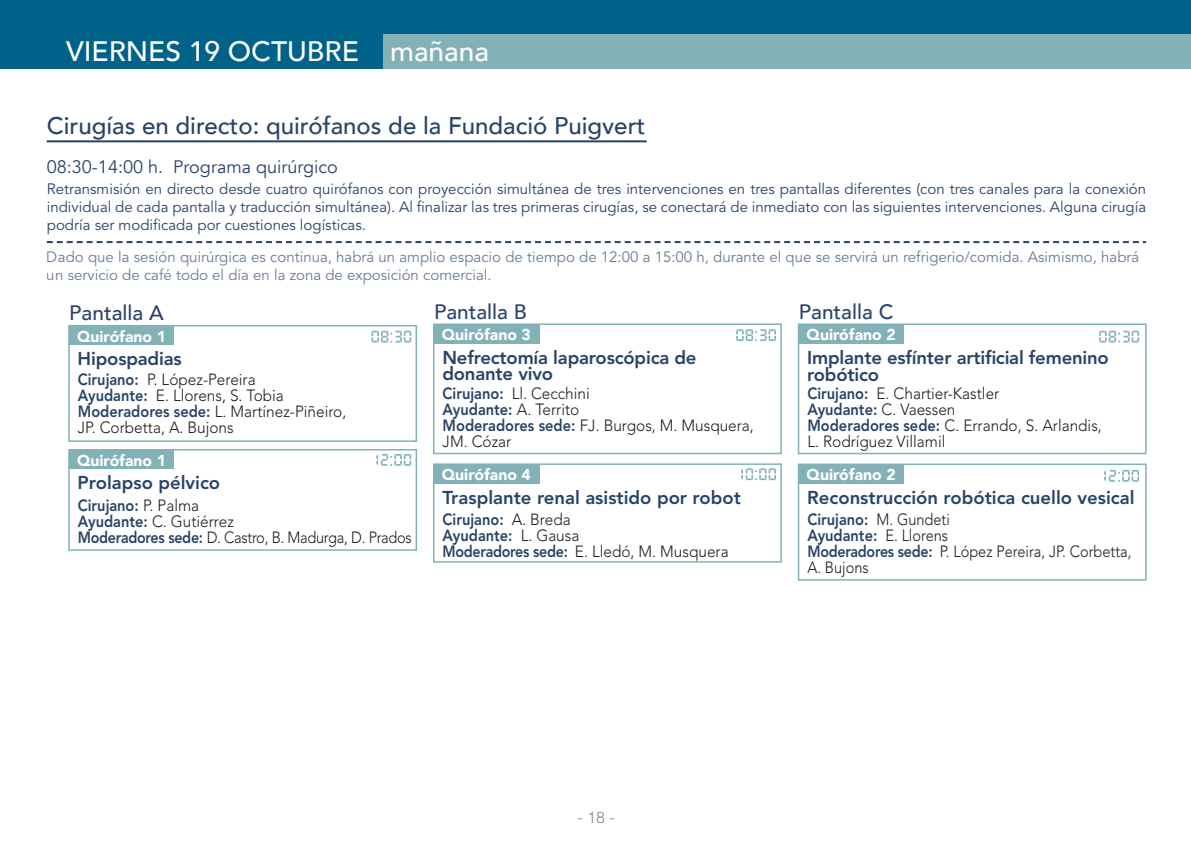
<style>
.page{position:relative;width:1191px;height:842px;background:#fff}
.page>*{position:absolute;margin:0;border:0;box-sizing:border-box;transform-origin:0 0}
.t1{font:500 28px "Avenir";color:#fff}
.t2{font:500 24px "Avenir";color:#284369}
.t3{font:500 20.8px "Avenir";color:#284369}
.t4{font:800 18.6px/16px "Avenir LT Std";letter-spacing:-.01em;color:#284369}
.t5{font:18px "Avenir";color:#284369}
.t6{font:300 16.2px/16px "Avenir LT Std";color:#1d1d1b;scale:.95 1}
.t7{font:300 16.2px/16px "Avenir LT Std";color:#1d1d1b;scale:.9 1}
.t8{font:300 16.2px/16px "Avenir LT Std";letter-spacing:-.02em;color:#1d1d1b;scale:.95 1}
.t9{font:800 16.2px/16px "Avenir LT Std";color:#284369;scale:.9 1}
.t10{font:300 16px "Helvetica LT Std";color:#878787}
.t11{font:900 15.8px "Avenir";color:#fff}
.t12{font:15px/18px "Avenir LT Std";color:#284369;text-align:justify}
.s1{font-weight:800;color:#284369}
.s2{font-weight:300;color:#1d1d1b}
</style>
<div class="page">
<div style="left:0;top:0;width:1191px;height:68px;background:#006189"></div>
<div style="left:383px;top:34px;width:808px;height:34px;background:#82b1b8"></div>
<svg style="left:47px;top:241px;width:1099px;height:2px"></svg>
<hr style="left:47px;top:140px;width:599px;height:2px;background:#284369">
<div style="left:68px;top:325px;width:349px;height:117px;border:2px solid #82b1b8"></div>
<div style="left:69px;top:326px;width:105px;height:19px;background:#82b1b8"></div>
<svg style="left:371px;top:331px;width:40px;height:11px"></svg>
<div style="left:433px;top:323px;width:349px;height:131px;border:2px solid #82b1b8"></div>
<div style="left:434px;top:324px;width:105px;height:19px;background:#82b1b8"></div>
<svg style="left:736px;top:329px;width:40px;height:12px"></svg>
<div style="left:433px;top:463px;width:349px;height:100px;border:2px solid #82b1b8"></div>
<div style="left:434px;top:464px;width:105px;height:19px;background:#82b1b8"></div>
<svg style="left:741px;top:468px;width:35px;height:12px"></svg>
<div style="left:68px;top:449px;width:349px;height:102px;border:2px solid #82b1b8"></div>
<div style="left:69px;top:450px;width:105px;height:19px;background:#82b1b8"></div>
<svg style="left:376px;top:454px;width:35px;height:12px"></svg>
<div style="left:797px;top:323px;width:349px;height:131px;border:2px solid #82b1b8"></div>
<div style="left:799px;top:324px;width:105px;height:19px;background:#82b1b8"></div>
<svg style="left:1099px;top:331px;width:40px;height:11px"></svg>
<div style="left:797px;top:463px;width:349px;height:118px;border:2px solid #82b1b8"></div>
<div style="left:799px;top:464px;width:105px;height:19px;background:#82b1b8"></div>
<svg style="left:1104px;top:470px;width:35px;height:12px"></svg>
<h1 class="t1" style="left:66px;top:27px;width:424px">VIERNES 19 OCTUBRE mañana</h1>
<h2 class="t2" style="left:47px;top:105px;width:600px">Cirugías en directo: quirófanos de la Fundació Puigvert</h2>
<p class="t5" style="left:47px;top:156px;width:293px">08:30-14:00 h. Programa quirúrgico</p>
<p class="t12" style="left:47px;top:180px;width:1101px">Retransmisión en directo desde cuatro quirófanos con proyección simultánea de tres intervenciones en tres pantallas diferentes (con tres canales para la conexión individual de cada pantalla y traducción simultánea). Al finalizar las tres primeras cirugías, se conectará de inmediato con las siguientes intervenciones. Alguna cirugía podría ser modificada por cuestiones logísticas.</p>
<p class="t12" style="left:47px;top:248px;width:1094px">Dado que la sesión quirúrgica es continua, habrá un amplio espacio de tiempo de 12:00 a 15:00 h, durante el que se servirá un refrigerio/comida. Asimismo, habrá un servicio de café todo el día en la zona de exposición comercial.</p>
<h3 class="t3" style="left:69px;top:295px;width:96px">Pantalla A</h3>
<p class="t11" style="left:77px;top:323px;width:91px">Quirófano 1</p>
<p class="t4" style="left:78px;top:351px;width:106px">Hipospadias</p>
<p class="t6" style="left:78px;top:371px;width:284px"><span class="s1">Cirujano:</span> P. López-Pereira<br><span class="s1">Ayudante:</span> E. Llorens, S. Tobia<br><span class="s1">Moderadores sede:</span> L. Martínez-Piñeiro,<br>JP. Corbetta, A. Bujons</p>
<h3 class="t3" style="left:434px;top:293px;width:94px">Pantalla B</h3>
<p class="t11" style="left:442px;top:321px;width:91px">Quirófano 3</p>
<p class="t4" style="left:442px;top:349px;width:256px">Nefrectomía laparoscópica de donante vivo</p>
<p class="t6" style="left:442px;top:385px;width:329px"><span class="s1">Cirujano:</span> Ll. Cecchini<br><span class="s1">Ayudante:</span> A. Territo<br><span class="s1">Moderadores sede:</span> FJ. Burgos, M. Musquera,<br>JM. Cózar</p>
<p class="t11" style="left:442px;top:461px;width:91px">Quirófano 4</p>
<p class="t4" style="left:442px;top:489px;width:300px">Trasplante renal asistido por robot</p>
<p class="t9" style="left:442px;top:512px;width:319px">Cirujano: <span class="s2">A. Breda<br></span>Ayudante: <span class="s2">L. Gausa<br></span>Moderadores sede: <span class="s2">E. Lledó, M. Musquera</span></p>
<h3 class="t3" style="left:799px;top:293px;width:96px">Pantalla C</h3>
<p class="t11" style="left:806px;top:321px;width:91px">Quirófano 2</p>
<p class="t4" style="left:807px;top:348px;width:303px;line-height:17.6px">Implante esfínter artificial femenino robótico</p>
<p class="t6" style="left:807px;top:385px;width:311px"><span class="s1">Cirujano:</span> E. Chartier-Kastler<br><span class="s1">Ayudante:</span> C. Vaessen<br><span class="s1">Moderadores sede:</span> C. Errando, S. Arlandis,<br>L. Rodríguez Villamil</p>
<p class="t11" style="left:806px;top:461px;width:91px">Quirófano 2</p>
<p class="t4" style="left:807px;top:489px;width:329px">Reconstrucción robótica cuello vesical</p>
<p class="t7" style="left:807px;top:512px;width:362px"><span class="s1">Cirujano:</span> M. Gundeti<br><span class="s1">Ayudante:</span> E. Llorens<br><span class="s1">Moderadores sede:</span> P. López Pereira, JP. Corbetta,<br>A. Bujons</p>
<p class="t11" style="left:77px;top:447px;width:91px">Quirófano 1</p>
<p class="t4" style="left:78px;top:475px;width:144px">Prolapso pélvico</p>
<p class="t8" style="left:78px;top:497px;width:353px"><span class="s1">Cirujano:</span> P. Palma<br><span class="s1">Ayudante:</span> C. Gutiérrez<br><span class="s1">Moderadores sede:</span> D. Castro, B. Madurga, D. Prados</p>
<p class="t10" style="left:577px;top:807px;width:39px">- 18 -</p>
</div>
